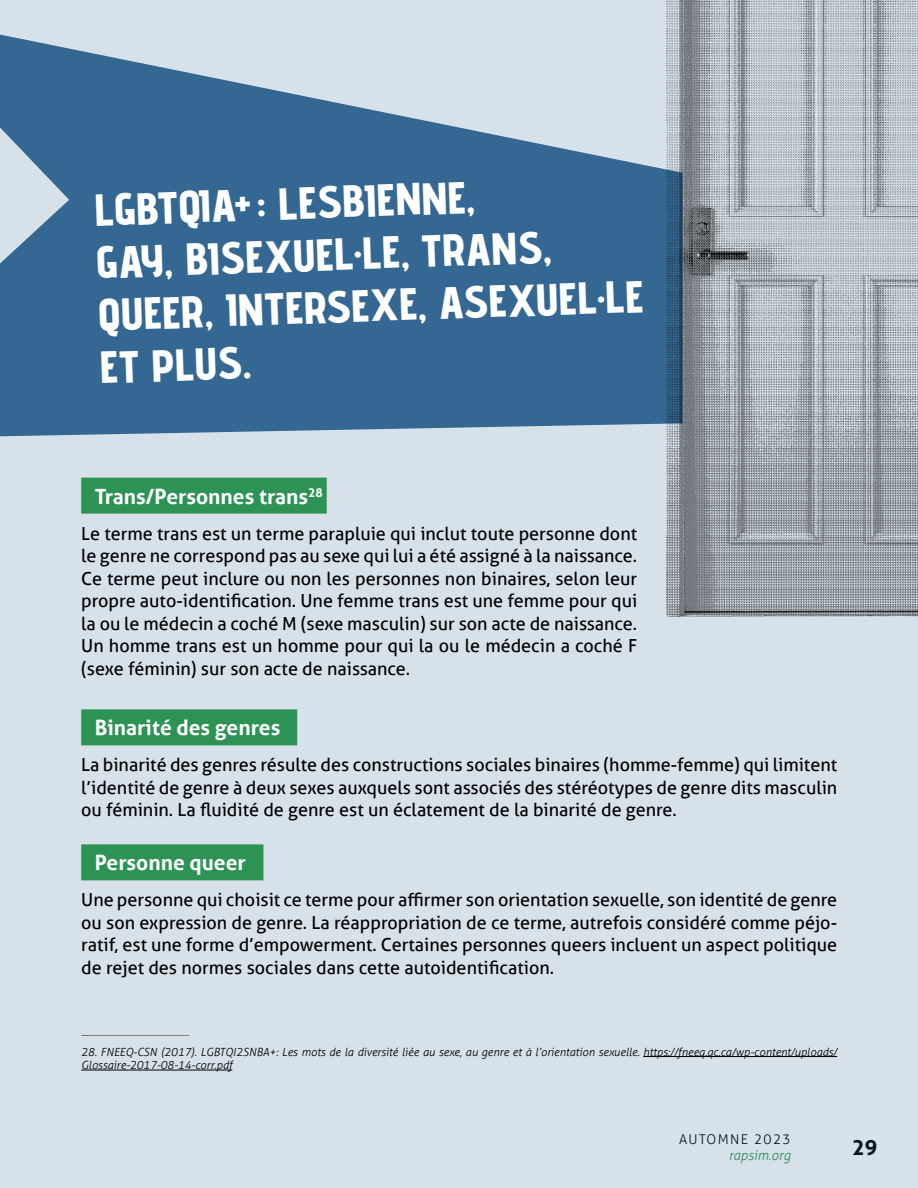
<style>
.page{position:relative;width:918px;height:1188px;background:#d7e1e9}
.page>*{position:absolute;margin:0;border:0;box-sizing:border-box;transform-origin:0 0}
.t1{font:800 45px/52.5px "Advent Pro";color:#fff}
.t2{font:700 21px "Aller";color:#fff}
.t3{font:700 21px "Aller";color:#000}
.t4{font:18px/22.5px "Aller";color:#000;text-align:justify}
.t5{font:300 13.5px "Aller";letter-spacing:.1em;color:#000}
.t6{font:italic 300 13.5px "Aller";color:#2c9354}
.t7{font:italic 300 11.25px/13.5px "Aller";color:#000}
</style>
<div class="page">
<svg style="left:0;top:35px;width:667px;height:401px;fill:#346892"></svg>
<div style="left:81px;top:478px;width:246px;height:36px;background:#2c9354"></div>
<div style="left:81px;top:709px;width:216px;height:36px;background:#2c9354"></div>
<div style="left:81px;top:844px;width:182px;height:36px;background:#2c9354"></div>
<hr style="left:81px;top:1035px;width:108px;height:1px;background:#7c7c7c">
<hr style="left:643px;top:1056px;width:194px;height:1px;background:#000">
<hr style="left:81px;top:1070px;width:151px;height:1px;background:#000">
<img style="left:667px;top:0;width:251px;height:617px">
<h1 class="t1" style="left:94px;top:184px;width:547px;rotate:-2deg">LGBTQIA+: LESBIENNE,<br>GAY, BISEXUEL·LE, TRANS,<br>QUEER, INTERSEXE, ASEXUEL·LE<br>ET PLUS.</h1>
<p class="t2" style="left:95px;top:483px;width:230px">Trans/Personnes trans<sup>28</sup></p>
<p class="t4" style="left:81px;top:522px;width:558px">Le terme trans est un terme parapluie qui inclut toute personne dont le genre ne correspond pas au sexe qui lui a été assigné à la naissance.<br>Ce terme peut inclure ou non les personnes non binaires, selon leur propre auto-identification. Une femme trans est une femme pour qui la ou le médecin a coché M (sexe masculin) sur son acte de naissance.<br>Un homme trans est un homme pour qui la ou le médecin a coché F (sexe féminin) sur son acte de naissance.</p>
<p class="t2" style="left:95px;top:715px;width:187px">Binarité des genres</p>
<p class="t4" style="left:81px;top:754px;width:758px">La binarité des genres résulte des constructions sociales binaires (homme-femme) qui limitent l’identité de genre à deux sexes auxquels sont associés des stéréotypes de genre dits masculin ou féminin. La fluidité de genre est un éclatement de la binarité de genre.</p>
<p class="t2" style="left:95px;top:850px;width:153px">Personne queer</p>
<p class="t4" style="left:81px;top:889px;width:757px">Une personne qui choisit ce terme pour affirmer son orientation sexuelle, son identité de genre ou son expression de genre. La réappropriation de ce terme, autrefois considéré comme péjo&shy;ratif, est une forme d’empowerment. Certaines personnes queers incluent un aspect politique de rejet des normes sociales dans cette autoidentification.</p>
<p class="t7" style="left:81px;top:1045px;width:758px">28. FNEEQ-CSN (2017). LGBTQI2SNBA+: Les mots de la diversité liée au sexe, au genre et à l’orientation sexuelle. https://fneeq.qc.ca/wp-content/uploads/<br>Glossaire-2017-08-14-corr.pdf</p>
<p class="t5" style="left:679px;top:1131px;width:113px">AUTOMNE 2023</p>
<p class="t6" style="left:729px;top:1147px;width:63px">rapsim.org</p>
<p class="t3" style="left:852px;top:1134px;width:27px">29</p>
</div>
